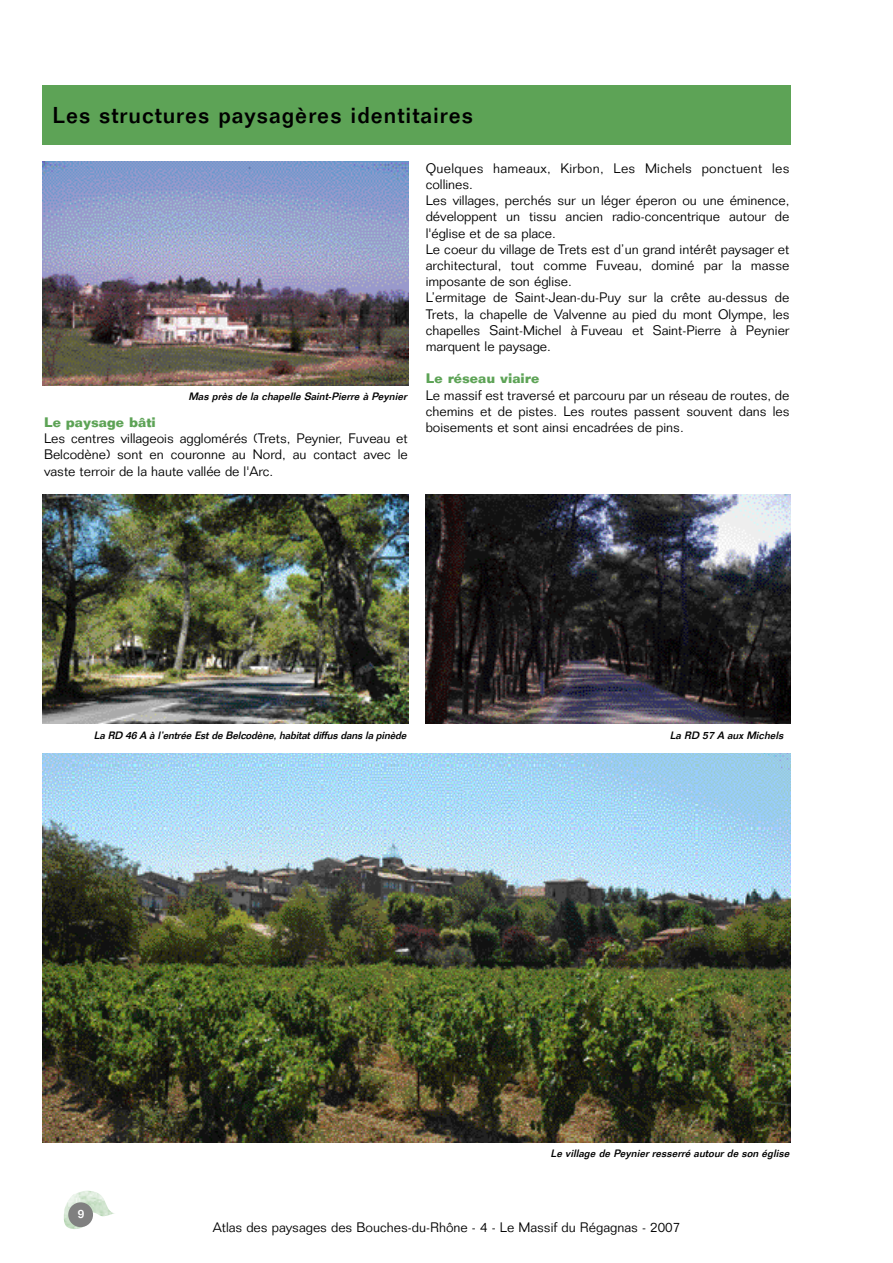
<style>
.page{position:relative;width:893px;height:1263px;background:#fff}
.page>*{position:absolute;margin:0;border:0;box-sizing:border-box;transform-origin:0 0}
.t1{font:500 22.5px "Folio";letter-spacing:.045em;color:#000}
.t2{font:300 13.5px/16.2px "Folio";color:#000;text-align:justify}
.t3{font:700 13.5px "Folio";color:#5da356}
.t4{font:500 12px "Folio";color:#fff}
.t5{font:italic 500 10.5px "Folio";letter-spacing:-.01em;color:#000}
</style>
<div class="page">
<img style="left:64px;top:1190px;width:50px;height:39px">
<div style="left:68px;top:1202px;width:25px;height:25px;background:#808080;border-radius:50%"></div>
<div style="left:43px;top:85px;width:748px;height:60px;background:#5da356"></div>
<img style="left:43px;top:162px;width:365px;height:224px">
<img style="left:43px;top:754px;width:747px;height:388px">
<img style="left:425px;top:494px;width:366px;height:230px">
<img style="left:43px;top:495px;width:365px;height:229px">
<h1 class="t1" style="left:53px;top:107px;width:422px">Les structures paysagères identitaires</h1>
<p class="t5" style="left:188px;top:393px;width:222px">Mas près de la chapelle Saint-Pierre à Peynier</p>
<p class="t3" style="left:44px;top:417px;width:113px">Le paysage bâti</p>
<p class="t2" style="left:44px;top:432px;width:365px">Les centres villageois agglomérés (Trets, Peynier, Fuveau et Belcodène) sont en couronne au Nord, au contact avec le vaste terroir de la haute vallée de l'Arc.</p>
<p class="t2" style="left:426px;top:161px;width:365px;text-align:left">Quelques hameaux, Kirbon, Les Michels ponctuent les collines.<br>Les villages, perchés sur un léger éperon ou une éminence, développent un tissu ancien radio-concentrique autour de l'église et de sa place.<br>Le coeur du village de Trets est d’un grand intérêt paysager et architectural, tout comme Fuveau, dominé par la masse imposante de son église.<br>L’ermitage de Saint-Jean-du-Puy sur la crête au-dessus de Trets, la chapelle de Valvenne au pied du mont Olympe, les chapelles Saint-Michel à Fuveau et Saint-Pierre à Peynier marquent le paysage.</p>
<p class="t3" style="left:426px;top:374px;width:115px">Le réseau viaire</p>
<p class="t2" style="left:426px;top:388px;width:365px">Le massif est traversé et parcouru par un réseau de routes, de chemins et de pistes. Les routes passent souvent dans les boisements et sont ainsi encadrées de pins.</p>
<p class="t5" style="left:94px;top:731px;width:316px">La RD 46 A à l’entrée Est de Belcodène, habitat diffus dans la pinède</p>
<p class="t5" style="left:670px;top:731px;width:117px">La RD 57 A aux Michels</p>
<p class="t4" style="left:78px;top:1209px;width:8px">9</p>
<p class="t5" style="left:551px;top:1149px;width:242px">Le village de Peynier resserré autour de son église</p>
<p class="t2" style="left:213px;top:1220px;width:469px">Atlas des paysages des Bouches-du-Rhône - 4 - Le Massif du Régagnas - 2007</p>
</div>
